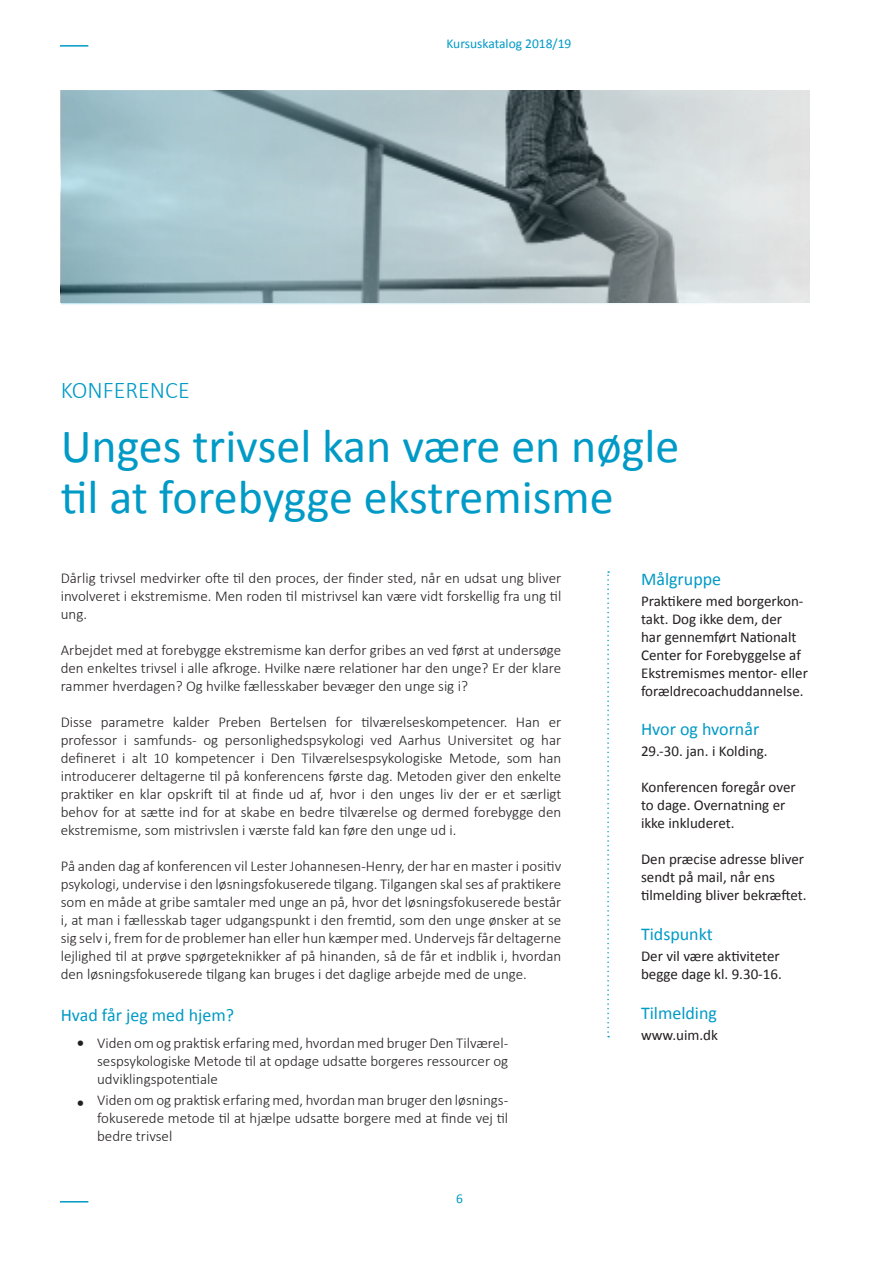
<style>
.page{position:relative;width:893px;height:1263px;background:#fff}
.page>*{position:absolute;margin:0;border:0;box-sizing:border-box;transform-origin:0 0}
.t1{font:48px/51px "Calibri";color:#009ac6}
.t2{font:300 24px "Calibri";color:#009ac6}
.t3{font:18px "Calibri";color:#009ac6}
.t4{font:300 15px/18px "Calibri";color:#231f20;text-align:justify}
.t5{font:15px/18px "Calibri";color:#231f20}
.t6{font:700 15px "Calibri";color:#231f20}
.t7{font:13.5px "Calibri";color:#009ac6}
</style>
<div class="page">
<svg style="left:607px;top:571px;width:2px;height:466px"></svg>
<svg style="left:61px;top:90px;width:749px;height:214px;background:#a6b9be"></svg>
<hr style="left:60px;top:45px;width:28px;height:2px;background:#009ac6">
<svg style="left:60px;top:1201px;width:28px;height:1px"></svg>
<p class="t7" style="left:446px;top:35px;width:126px">Kursuskatalog 2018/19</p>
<h2 class="t2" style="left:61px;top:375px;width:131px">KONFERENCE</h2>
<h1 class="t1" style="left:61px;top:420px;width:620px">Unges trivsel kan være en nøgle til at forebygge ekstremisme</h1>
<p class="t4" style="left:61px;top:568px;width:502px">Dårlig trivsel medvirker ofte til den proces, der finder sted, når en udsat ung bliver involveret i ekstremisme. Men roden til mistrivsel kan være vidt forskellig fra ung til ung.</p>
<p class="t4" style="left:61px;top:640px;width:502px">Arbejdet med at forebygge ekstremisme kan derfor gribes an ved først at undersøge den enkeltes trivsel i alle afkroge. Hvilke nære relationer har den unge? Er der klare rammer hverdagen? Og hvilke fællesskaber bevæger den unge sig i?</p>
<p class="t4" style="left:61px;top:712px;width:502px">Disse parametre kalder Preben Bertelsen for tilværelseskompetencer. Han er professor i samfunds- og personlighedspsykologi ved Aarhus Universitet og har defineret i alt 10 kompetencer i Den Tilværelsespsykologiske Metode, som han introducerer deltagerne til på konferencens første dag. Metoden giver den enkelte praktiker en klar opskrift til at finde ud af, hvor i den unges liv der er et særligt behov for at sætte ind for at skabe en bedre tilværelse og dermed forebygge den ekstremisme, som mistrivslen i værste fald kan føre den unge ud i.</p>
<p class="t4" style="left:61px;top:856px;width:502px">På anden dag af konferencen vil Lester Johannesen-Henry, der har en master i positiv psykologi, undervise i den løsningsfokuserede tilgang. Tilgangen skal ses af praktikere som en måde at gribe samtaler med unge an på, hvor det løsningsfokuserede består i, at man i fællesskab tager udgangspunkt i den fremtid, som den unge ønsker at se sig selv i, frem for de problemer han eller hun kæmper med. Undervejs får deltagerne lejlighed til at prøve spørgeteknikker af på hinanden, så de får et indblik i, hvordan den løsningsfokuserede tilgang kan bruges i det daglige arbejde med de unge.</p>
<p class="t3" style="left:61px;top:1003px;width:175px">Hvad får jeg med hjem?</p>
<p class="t6" style="left:77px;top:1034px;width:9px">•</p>
<p class="t6" style="left:77px;top:1094px;width:9px">•</p>
<p class="t4" style="left:97px;top:1034px;width:413px">Viden om og praktisk erfaring med, hvordan med bruger Den Tilværel&shy;sespsykologiske Metode til at opdage udsatte borgeres ressourcer og udviklingspotentiale</p>
<p class="t4" style="left:97px;top:1091px;width:413px">Viden om og praktisk erfaring med, hvordan man bruger den løsnings&shy;fokuserede metode til at hjælpe udsatte borgere med at finde vej til bedre trivsel</p>
<p class="t7" style="left:456px;top:1190px;width:8px">6</p>
<p class="t3" style="left:641px;top:567px;width:82px">Målgruppe</p>
<p class="t5" style="left:641px;top:592px;width:168px">Praktikere med borgerkon&shy;takt. Dog ikke dem, der<br>har gennemført Nationalt<br>Center for Forebyggelse af<br>Ekstremismes mentor- eller forældrecoachuddannelse.</p>
<p class="t3" style="left:641px;top:718px;width:120px">Hvor og hvornår</p>
<p class="t5" style="left:641px;top:742px;width:128px">29.-30. jan. i Kolding.</p>
<p class="t5" style="left:641px;top:778px;width:156px">Konferencen foregår over to dage. Overnatning er ikke inkluderet.</p>
<p class="t5" style="left:641px;top:850px;width:167px">Den præcise adresse bliver sendt på mail, når ens tilmelding bliver bekræftet.</p>
<p class="t3" style="left:641px;top:923px;width:73px">Tidspunkt</p>
<p class="t5" style="left:641px;top:947px;width:142px">Der vil være aktiviteter begge dage kl. 9.30-16.</p>
<p class="t3" style="left:641px;top:1001px;width:77px">Tilmelding</p>
<p class="t5" style="left:641px;top:1026px;width:78px">www.uim.dk</p>
</div>
